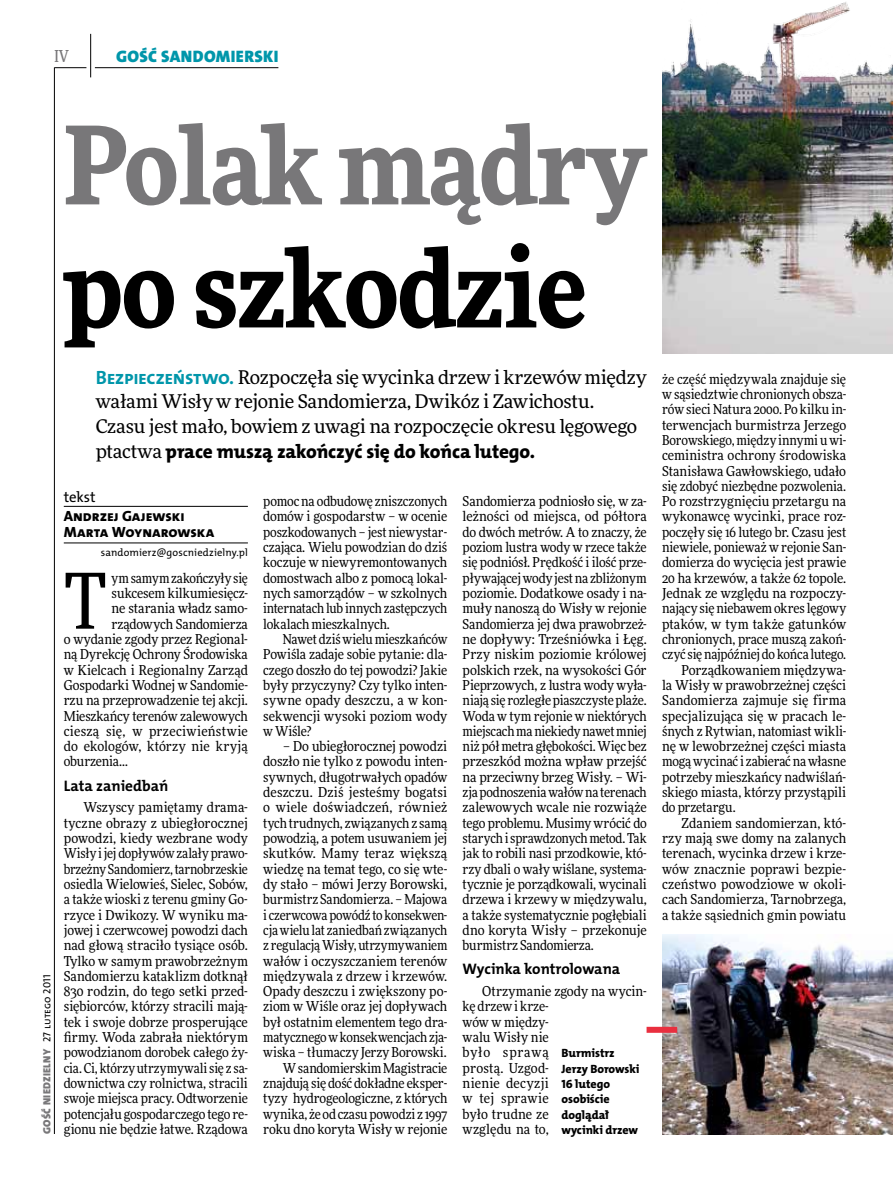
<style>
.page{position:relative;width:893px;height:1191px;background:#fff}
.page>*{position:absolute;margin:0;border:0;box-sizing:border-box;transform-origin:0 0}
.t1{font:900 108px "Freeday Narrow";letter-spacing:-.01em;color:#787779}
.t2{font:900 108px "Freeday Narrow";letter-spacing:-.01em;color:#000}
.t3{font:76.95px "Freeday Narrow News";color:#000}
.t4{font:19.35px "The Mix HP8 Ex Bld";letter-spacing:-.01em;color:#000}
.t5{font:18.9px/24.9px "Freeday News";letter-spacing:-.015em;color:#000}
.t6{font:16.65px "The Mix HP9 Blk";letter-spacing:.02em;color:#0096aa}
.t7{font:500 16.5px "Freeday Narrow";color:#787779;scale:.9 1}
.t8{font:15.3px "The Mix HP7 Bld";color:#000}
.t9{font:14.85px/15.3px "The Mix HP8 Ex Bld";letter-spacing:.01em;color:#000}
.t10{font:14.85px "The Mix HP5 Plain";color:#000}
.t11{font:13.65px/15.3px "Freeday Narrow News";letter-spacing:-.005em;color:#000;text-align:justify}
.t12{font:13.65px "Freeday Narrow News";letter-spacing:.015em;color:#000}
.t13{font:12px/15.3px "The Mix HP8 Ex Bld";letter-spacing:-.005em;color:#000}
.t14{font:10.5px "The Mix HP5 Plain";letter-spacing:.01em;color:#000}
.t15{font:10.5px "The Mix HP9 Blk";letter-spacing:.025em;color:#787779}
.s1{font-family:"The Mix HP5 Plain";color:#000}
.s2{font-family:"The Mix HP7 Bld";font-size:19.35px;color:#0096aa}
.s3{font-family:"Freeday News";font-size:18.9px}
</style>
<div class="page">
<hr style="left:54px;top:67px;width:1px;height:1067px;background:#000">
<hr style="left:90px;top:34px;width:1px;height:43px;background:#000">
<hr style="left:54px;top:67px;width:32px;height:1px;background:#000">
<hr style="left:95px;top:67px;width:183px;height:1px;background:#000">
<hr style="left:64px;top:506px;width:184px;height:1px;background:#000">
<hr style="left:64px;top:542px;width:184px;height:1px;background:#000">
<img style="left:662px;top:935px;width:231px;height:199px">
<img style="left:662px;top:2px;width:231px;height:351px">
<div style="left:647px;top:1026px;width:30px;height:6px;background:#e92f3f"></div>
<p class="t7" style="left:54px;top:46px;width:17px">IV</p>
<p class="t6" style="left:116px;top:46px;width:164px">GOŚĆ SANDOMIERSKI</p>
<p class="t15" style="left:40px;top:1134px;width:161px;rotate:-90deg">GOŚĆ NIEDZIELNY <span class="s1">27 lutego 2011</span></p>
<h1 class="t1" style="left:64px;top:95px;width:584px">Polak mądry</h1>
<h1 class="t2" style="left:64px;top:218px;width:525px">po szkodzie</h1>
<h3 class="t5" style="left:96px;top:364px;width:553px"><span class="s2">Bezpieczeństwo.</span> Rozpoczęła się wycinka drzew i krzewów między wałami Wisły w rejonie Sandomierza, Dwikóz i Zawichostu.<br>Czasu jest mało, bowiem z uwagi na rozpoczęcie okresu lęgowego</h3>
<h3 class="t4" style="left:96px;top:439px;width:441px"><span class="s3">ptactwa</span> prace muszą zakończyć się do końca lutego.</h3>
<p class="t10" style="left:64px;top:487px;width:33px">tekst</p>
<p class="t9" style="left:64px;top:509px;width:152px">Andrzej Gajewski<br>Marta Woynarowska</p>
<p class="t14" style="left:101px;top:546px;width:148px">sandomierz@goscniedzielny.pl</p>
<h2 class="t3" style="left:64px;top:554px;width:45px">T</h2>
<p class="t11" style="left:112px;top:570px;width:138px">ym samym zakończyły się</p>
<p class="t11" style="left:112px;top:585px;width:138px">sukcesem kilkumiesięcz-</p>
<p class="t11" style="left:112px;top:600px;width:138px">ne starania władz samo-</p>
<p class="t11" style="left:112px;top:616px;width:138px">rządowych Sandomierza</p>
<p class="t11" style="left:64px;top:631px;width:186px">o wydanie zgody przez Regional-</p>
<p class="t11" style="left:64px;top:646px;width:186px">ną Dyrekcję Ochrony Środowiska</p>
<p class="t11" style="left:64px;top:662px;width:186px">w Kielcach i Regionalny Zarząd</p>
<p class="t11" style="left:64px;top:677px;width:186px">Gospodarki Wodnej w Sandomie-</p>
<p class="t11" style="left:64px;top:692px;width:186px">rzu na przeprowadzenie tej akcji.</p>
<p class="t11" style="left:64px;top:708px;width:186px">Mieszkańcy terenów zalewowych</p>
<p class="t12" style="left:64px;top:722px;width:186px">cieszą się, w przeciwieństwie</p>
<p class="t11" style="left:64px;top:738px;width:186px">do ekologów, którzy nie kryją</p>
<p class="t11" style="left:64px;top:754px;width:66px">oburzenia…</p>
<p class="t8" style="left:64px;top:775px;width:106px">Lata zaniedbań</p>
<p class="t11" style="left:64px;top:799px;width:186px;text-indent:20px">Wszyscy pamiętamy drama&shy;tyczne obrazy z ubiegłorocznej powodzi, kiedy wezbrane wody Wisły i jej dopływów zalały prawo&shy;brzeżny Sandomierz, tarnobrzeskie osiedla Wielowieś, Sielec, Sobów, a także wioski z terenu gminy Go&shy;rzyce i Dwikozy. W wyniku ma&shy;jowej i czerwcowej powodzi dach nad głową straciło tysiące osób.<br>Tylko w samym prawobrzeżnym Sandomierzu kataklizm dotknął 830 rodzin, do tego setki przed&shy;siębiorców, którzy stracili mają&shy;tek i swoje dobrze prosperujące firmy. Woda zabrała niektórym powodzianom dorobek całego ży&shy;cia. Ci, którzy utrzymywali się z sa&shy;downictwa czy rolnictwa, stracili swoje miejsca pracy. Odtworzenie potencjału gospodarczego tego re&shy;gionu nie będzie łatwe. Rządowa</p>
<p class="t11" style="left:263px;top:493px;width:186px">pomoc na odbudowę zniszczonych domów i gospodarstw – w ocenie poszkodowanych – jest niewystar&shy;czająca. Wielu powodzian do dziś koczuje w niewyremontowanych domostwach albo z pomocą lokal&shy;nych samorządów – w szkolnych internatach lub innych zastępczych lokalach mieszkalnych.</p>
<p class="t11" style="left:263px;top:631px;width:186px;text-indent:20px">Nawet dziś wielu mieszkańców Powiśla zadaje sobie pytanie: dla&shy;czego doszło do tej powodzi? Jakie były przyczyny? Czy tylko inten&shy;sywne opady deszczu, a w kon&shy;sekwencji wysoki poziom wody w Wiśle?</p>
<p class="t11" style="left:263px;top:738px;width:186px;text-align:right">– Do ubiegłorocznej powodzi doszło nie tylko z powodu inten&shy;sywnych, długotrwałych opadów deszczu. Dziś jesteśmy bogatsi o wiele doświadczeń, również tych trudnych, związanych z samą powodzią, a potem usuwaniem jej skutków. Mamy teraz większą wiedzę na temat tego, co się wte&shy;dy stało – mówi Jerzy Borowski, burmistrz Sandomierza. – Majowa i czerwcowa powódź to konsekwen&shy;cja wielu lat zaniedbań związanych z regulacją Wisły, utrzymywaniem wałów i oczyszczaniem terenów międzywala z drzew i krzewów.<br>Opady deszczu i zwiększony po&shy;ziom w Wiśle oraz jej dopływach był ostatnim elementem tego dra&shy;matycznego w konsekwencjach zja&shy;wiska – tłumaczy Jerzy Borowski.<br>W sandomierskim Magistracie znajdują się dość dokładne eksper&shy;tyzy hydrogeologiczne, z których wynika, że od czasu powodzi z 1997 roku dno koryta Wisły w rejonie</p>
<p class="t11" style="left:463px;top:493px;width:186px">Sandomierza podniosło się, w za&shy;leżności od miejsca, od półtora do dwóch metrów. A to znaczy, że poziom lustra wody w rzece także się podniósł. Prędkość i ilość prze&shy;pływającej wody jest na zbliżonym poziomie. Dodatkowe osady i na&shy;muły nanoszą do Wisły w rejonie Sandomierza jej dwa prawobrzeż&shy;ne dopływy: Trześniówka i Łęg.<br>Przy niskim poziomie królowej polskich rzek, na wysokości Gór Pieprzowych, z lustra wody wyła&shy;niają się rozległe piaszczyste plaże.<br>Woda w tym rejonie w niektórych miejscach ma niekiedy nawet mniej niż pół metra głębokości. Więc bez przeszkód można wpław przejść na przeciwny brzeg Wisły. – Wi&shy;zja podnoszenia wałów na terenach zalewowych wcale nie rozwiąże tego problemu. Musimy wrócić do starych i sprawdzonych metod. Tak jak to robili nasi przodkowie, któ&shy;rzy dbali o wały wiślane, systema&shy;tycznie je porządkowali, wycinali drzewa i krzewy w międzywalu, a także systematycznie pogłębiali dno koryta Wisły – przekonuje burmistrz Sandomierza.</p>
<p class="t8" style="left:463px;top:959px;width:159px">Wycinka kontrolowana</p>
<p class="t11" style="left:463px;top:983px;width:186px;text-align:left;text-indent:20px">Otrzymanie zgody na wycin&shy;kę drzew i krze-<br>wów w między-<br>walu Wisły nie<br>było sprawą<br>prostą. Uzgod-<br>nienie decyzji<br>w tej sprawie<br>było trudne ze<br>względu na to,</p>
<p class="t13" style="left:561px;top:1045px;width:79px">Burmistrz<br>Jerzy Borowski<br>16 lutego osobiście doglądał wycinki drzew</p>
<p class="t11" style="left:662px;top:371px;width:186px">że część międzywala znajduje się</p>
<p class="t11" style="left:662px;top:386px;width:186px">w sąsiedztwie chronionych obsza-</p>
<p class="t11" style="left:662px;top:401px;width:186px">rów sieci Natura 2000. Po kilku in-</p>
<p class="t11" style="left:662px;top:417px;width:186px">terwencjach burmistrza Jerzego</p>
<p class="t11" style="left:662px;top:432px;width:186px">Borowskiego, między innymi u wi-</p>
<p class="t11" style="left:662px;top:447px;width:186px">ceministra ochrony środowiska</p>
<p class="t11" style="left:662px;top:463px;width:186px">Stanisława Gawłowskiego, udało</p>
<p class="t11" style="left:662px;top:478px;width:186px">się zdobyć niezbędne pozwolenia.</p>
<p class="t11" style="left:662px;top:493px;width:186px">Po rozstrzygnięciu przetargu na</p>
<p class="t11" style="left:662px;top:509px;width:186px">wykonawcę wycinki, prace roz-</p>
<p class="t11" style="left:662px;top:524px;width:186px">poczęły się 16 lutego br. Czasu jest</p>
<p class="t11" style="left:662px;top:539px;width:186px">niewiele, ponieważ w rejonie San-</p>
<p class="t11" style="left:662px;top:555px;width:186px">domierza do wycięcia jest prawie</p>
<p class="t11" style="left:662px;top:570px;width:186px">20 ha krzewów, a także 62 topole.</p>
<p class="t11" style="left:662px;top:585px;width:186px">Jednak ze względu na rozpoczy-</p>
<p class="t11" style="left:662px;top:600px;width:186px">nający się niebawem okres lęgowy</p>
<p class="t11" style="left:662px;top:616px;width:186px">ptaków, w tym także gatunków</p>
<p class="t11" style="left:662px;top:631px;width:186px">chronionych, prace muszą zakoń-</p>
<p class="t11" style="left:662px;top:646px;width:186px">czyć się najpóźniej do końca lutego.</p>
<p class="t11" style="left:682px;top:662px;width:166px">Porządkowaniem międzywa-</p>
<p class="t11" style="left:662px;top:677px;width:186px">la Wisły w prawobrzeżnej części</p>
<p class="t11" style="left:662px;top:692px;width:186px">Sandomierza zajmuje się firma</p>
<p class="t11" style="left:662px;top:708px;width:186px">specjalizująca się w pracach le-</p>
<p class="t11" style="left:662px;top:723px;width:186px">śnych z Rytwian, natomiast wikli-</p>
<p class="t11" style="left:662px;top:738px;width:186px">nę w lewobrzeżnej części miasta</p>
<p class="t11" style="left:662px;top:754px;width:186px">mogą wycinać i zabierać na własne</p>
<p class="t11" style="left:662px;top:769px;width:186px">potrzeby mieszkańcy nadwiślań-</p>
<p class="t11" style="left:662px;top:784px;width:186px">skiego miasta, którzy przystąpili</p>
<p class="t11" style="left:662px;top:799px;width:75px">do przetargu.</p>
<p class="t11" style="left:682px;top:815px;width:166px">Zdaniem sandomierzan, któ-</p>
<p class="t11" style="left:662px;top:830px;width:186px">rzy mają swe domy na zalanych</p>
<p class="t11" style="left:662px;top:845px;width:186px">terenach, wycinka drzew i krze-</p>
<p class="t11" style="left:662px;top:861px;width:186px">wów znacznie poprawi bezpie-</p>
<p class="t11" style="left:662px;top:876px;width:186px">czeństwo powodziowe w okoli-</p>
<p class="t11" style="left:662px;top:891px;width:186px">cach Sandomierza, Tarnobrzega,</p>
<p class="t11" style="left:662px;top:907px;width:186px">a także sąsiednich gmin powiatu</p>
</div>
